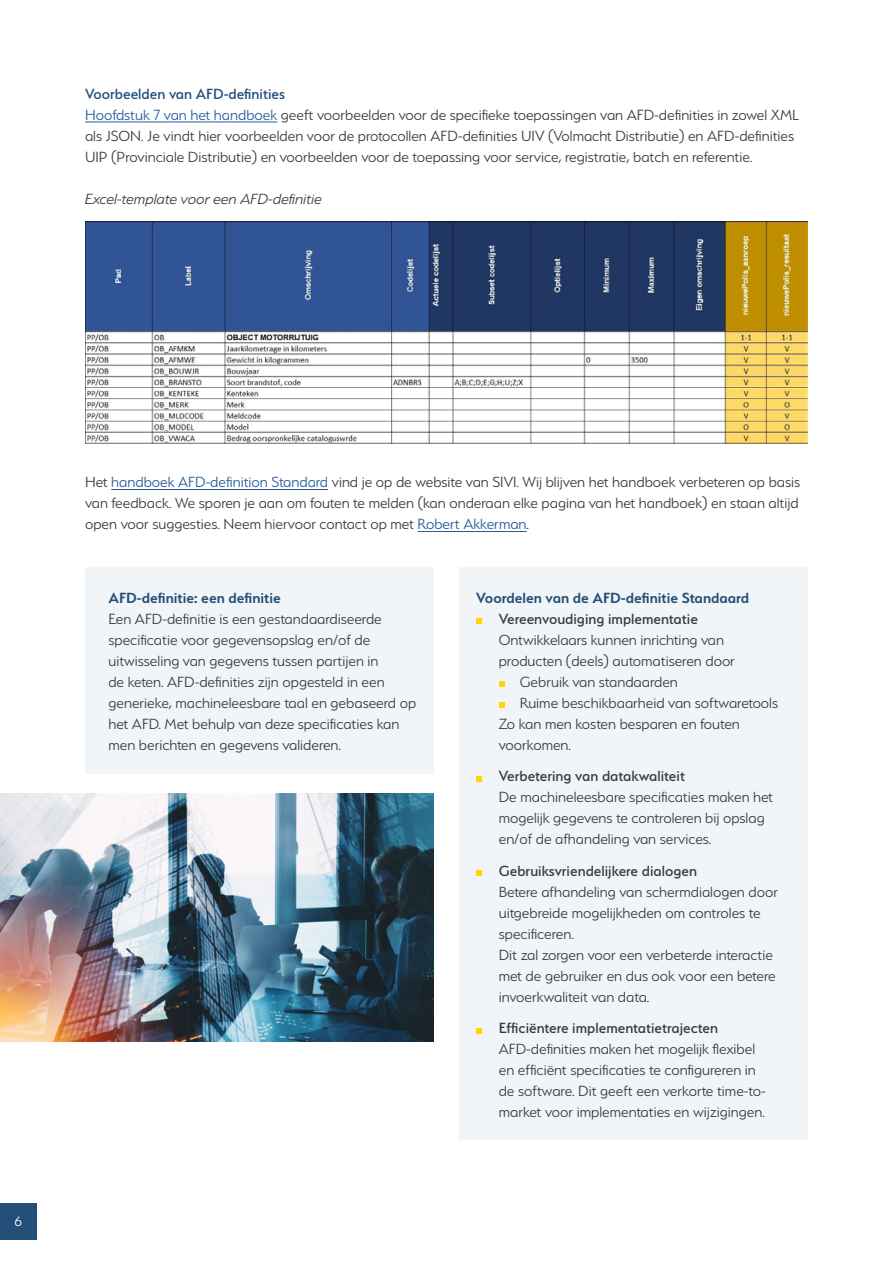
<style>
.page{position:relative;width:893px;height:1263px;background:#fff}
.page>*{position:absolute;margin:0;border:0;box-sizing:border-box;transform-origin:0 0}
.t1{font:300 16.5px/21px "Serenity";color:#3c3c3b}
.t2{font:500 16.5px "Serenity";color:#3c3c3b}
.t3{font:600 16.5px "Serenity";color:#224e78}
.t4{font:italic 300 16.5px "Serenity";color:#3c3c3b}
.t5{font:300 15px "Serenity";color:#fff}
.s1{font-weight:500;color:#224e78}
.s2{color:#275b9b}
</style>
<div class="page">
<div style="left:0;top:1203px;width:37px;height:37px;background:#224e78"></div>
<img style="left:85px;top:221px;width:723px;height:223px">
<hr style="left:111px;top:489px;width:217px;height:1px;background:#275b9b">
<hr style="left:417px;top:531px;width:110px;height:1px;background:#275b9b">
<hr style="left:85px;top:122px;width:192px;height:1px;background:#275b9b">
<div style="left:85px;top:567px;width:349px;height:207px;background:#f2f5f8"></div>
<div style="left:459px;top:567px;width:349px;height:573px;background:#f2f5f8"></div>
<svg style="left:476px;top:618px;width:6px;height:6px"></svg>
<svg style="left:499px;top:681px;width:5px;height:6px"></svg>
<svg style="left:499px;top:702px;width:5px;height:6px"></svg>
<svg style="left:476px;top:776px;width:6px;height:5px"></svg>
<svg style="left:476px;top:870px;width:6px;height:6px"></svg>
<svg style="left:476px;top:1028px;width:6px;height:5px"></svg>
<img style="left:0;top:793px;width:434px;height:249px">
<p class="t1" style="left:85px;top:83px;width:716px"><span class="s1">Voorbeelden van AFD-definities<br></span><span class="s2">Hoofdstuk 7 van het handboek</span> geeft voorbeelden voor de specifieke toepassingen van AFD-definities in zowel XML als JSON. Je vindt hier voorbeelden voor de protocollen AFD-definities UIV (Volmacht Distributie) en AFD-definities UIP (Provinciale Distributie) en voorbeelden voor de toepassing voor service, registratie, batch en referentie.</p>
<p class="t4" style="left:85px;top:190px;width:239px">Excel-template voor een AFD-definitie</p>
<p class="t5" style="left:14px;top:1213px;width:9px">6</p>
<p class="t1" style="left:85px;top:472px;width:717px;text-align:justify">Het <span class="s2">handboek AFD-definition Standard</span> vind je op de website van SIVI. Wij blijven het handboek verbeteren op basis van feedback. We sporen je aan om fouten te melden (kan onderaan elke pagina van het handboek) en staan altijd open voor suggesties. Neem hiervoor contact op met <span class="s2">Robert Akkerman</span>.</p>
<p class="t3" style="left:108px;top:589px;width:174px">AFD-definitie: een definitie</p>
<p class="t1" style="left:108px;top:608px;width:309px">Een AFD-definitie is een gestandaardiseerde specificatie voor gegevensopslag en/of de uitwisseling van gegevens tussen partijen in<br>de keten. AFD-definities zijn opgesteld in een generieke, machineleesbare taal en gebaseerd op het AFD. Met behulp van deze specificaties kan men berichten en gegevens valideren.</p>
<p class="t3" style="left:476px;top:589px;width:274px">Voordelen van de AFD-definitie Standaard</p>
<p class="t2" style="left:499px;top:610px;width:201px">Vereenvoudiging implementatie</p>
<p class="t1" style="left:499px;top:629px;width:227px">Ontwikkelaars kunnen inrichting van</p>
<p class="t1" style="left:499px;top:650px;width:238px">producten (deels) automatiseren door</p>
<p class="t1" style="left:520px;top:671px;width:160px">Gebruik van standaarden</p>
<p class="t1" style="left:520px;top:692px;width:260px">Ruime beschikbaarheid van softwaretools</p>
<p class="t1" style="left:499px;top:713px;width:243px">Zo kan men kosten besparen en fouten</p>
<p class="t1" style="left:499px;top:734px;width:74px">voorkomen.</p>
<p class="t2" style="left:499px;top:767px;width:188px">Verbetering van datakwaliteit</p>
<p class="t1" style="left:499px;top:787px;width:276px">De machineleesbare specificaties maken het mogelijk gegevens te controleren bij opslag en/of de afhandeling van services.</p>
<p class="t2" style="left:499px;top:862px;width:200px">Gebruiksvriendelijkere dialogen</p>
<p class="t1" style="left:499px;top:881px;width:281px">Betere afhandeling van schermdialogen door uitgebreide mogelijkheden om controles te specificeren.<br>Dit zal zorgen voor een verbeterde interactie met de gebruiker en dus ook voor een betere invoerkwaliteit van data.</p>
<p class="t2" style="left:499px;top:1019px;width:221px">Efficiëntere implementatietrajecten</p>
<p class="t1" style="left:499px;top:1039px;width:268px">AFD-definities maken het mogelijk flexibel en efficiënt specificaties te configureren in de software. Dit geeft een verkorte time-to&shy;market voor implementaties en wijzigingen.</p>
</div>
